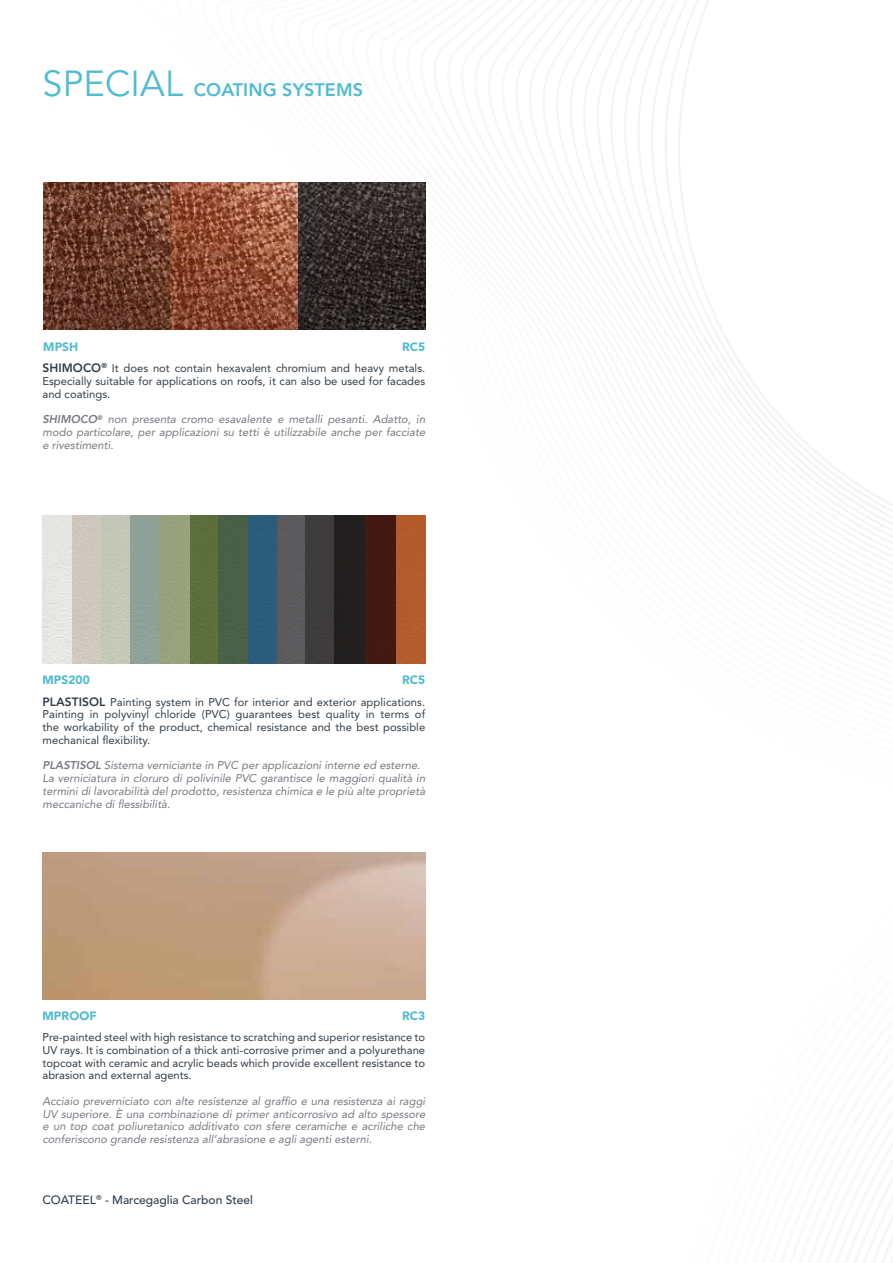
<style>
.page{position:relative;width:893px;height:1263px;background:#fff}
.page>*{position:absolute;margin:0;border:0;box-sizing:border-box;transform-origin:0 0}
.t1{font:800 18px "Avenir LT Std";letter-spacing:.005em;color:#50bbd1}
.t2{font:500 12px "Avenir LT Std";color:#323e48}
.t3{font:900 12px "Avenir LT Std";letter-spacing:.005em;color:#50bbd1}
.t4{font:italic 11.25px/12.8px "Avenir LT Std";color:#777a82;text-align:justify}
.t5{font:11.25px/12.8px "Avenir LT Std";color:#323e48;text-align:justify}
.s1{font-weight:400;font-size:36px}
.s2{font-weight:800;font-size:12px}
.s3{font-weight:800}
</style>
<div class="page">
<img style="left:42px;top:0;width:851px;height:1263px">
<img style="left:43px;top:183px;width:383px;height:147px">
<img style="left:43px;top:852px;width:382px;height:147px">
<img style="left:43px;top:516px;width:58px;height:147px">
<div style="left:101px;top:516px;width:30px;height:147px;background:#c4c8b7"></div>
<div style="left:131px;top:516px;width:29px;height:147px;background:#8fa198"></div>
<div style="left:160px;top:516px;width:30px;height:147px;background:#97a37d"></div>
<div style="left:190px;top:516px;width:29px;height:147px;background:#5c6f3d"></div>
<div style="left:219px;top:516px;width:29px;height:147px;background:#496048"></div>
<div style="left:248px;top:516px;width:29px;height:147px;background:#2a5d7b"></div>
<div style="left:277px;top:516px;width:29px;height:147px;background:#5b5a5c"></div>
<div style="left:306px;top:516px;width:29px;height:147px;background:#3e3b3c"></div>
<img style="left:335px;top:516px;width:58px;height:147px">
<img style="left:393px;top:516px;width:32px;height:147px">
<h1 class="t1" style="left:43px;top:79px;width:322px"><span class="s1">SPECIAL</span> COATING SYSTEMS</h1>
<p class="t3" style="left:43px;top:340px;width:37px">MPSH</p>
<p class="t3" style="left:402px;top:339px;width:25px">RC5</p>
<p class="t5" style="left:43px;top:362px;width:384px"><span class="s2">SHIMOCO</span><sup>®</sup> It does not contain hexavalent chromium and heavy metals.<br>Especially suitable for applications on roofs, it can also be used for facades and coatings.</p>
<p class="t4" style="left:43px;top:413px;width:384px"><span class="s3">SHIMOCO</span><sup>®</sup> non presenta cromo esavalente e metalli pesanti. Adatto, in modo particolare, per applicazioni su tetti è utilizzabile anche per facciate e rivestimenti.</p>
<p class="t3" style="left:43px;top:673px;width:49px">MPS200</p>
<p class="t3" style="left:402px;top:673px;width:25px">RC5</p>
<p class="t5" style="left:43px;top:695px;width:384px"><span class="s2">PLASTISOL</span> Painting system in PVC for interior and exterior applications.<br>Painting in polyvinyl chloride (PVC) guarantees best quality in terms of the workability of the product, chemical resistance and the best possible mechanical flexibility.</p>
<p class="t4" style="left:43px;top:759px;width:384px;text-align:left"><span class="s3">PLASTISOL</span> Sistema verniciante in PVC per applicazioni interne ed esterne.<br>La verniciatura in cloruro di polivinile PVC garantisce le maggiori qualità in termini di lavorabilità del prodotto, resistenza chimica e le più alte proprietà meccaniche di flessibilità.</p>
<p class="t3" style="left:43px;top:1009px;width:56px">MPROOF</p>
<p class="t3" style="left:402px;top:1009px;width:25px">RC3</p>
<p class="t5" style="left:43px;top:1031px;width:384px">Pre-painted steel with high resistance to scratching and superior resistance to UV rays. It is combination of a thick anti-corrosive primer and a polyurethane topcoat with ceramic and acrylic beads which provide excellent resistance to abrasion and external agents.</p>
<p class="t4" style="left:43px;top:1095px;width:384px">Acciaio preverniciato con alte resistenze al graffio e una resistenza ai raggi UV superiore. È una combinazione di primer anticorrosivo ad alto spessore e un top coat poliuretanico additivato con sfere ceramiche e acriliche che conferiscono grande resistenza all’abrasione e agli agenti esterni.</p>
<p class="t2" style="left:43px;top:1193px;width:212px">COATEEL<sup>®</sup> - Marcegaglia Carbon Steel</p>
</div>
